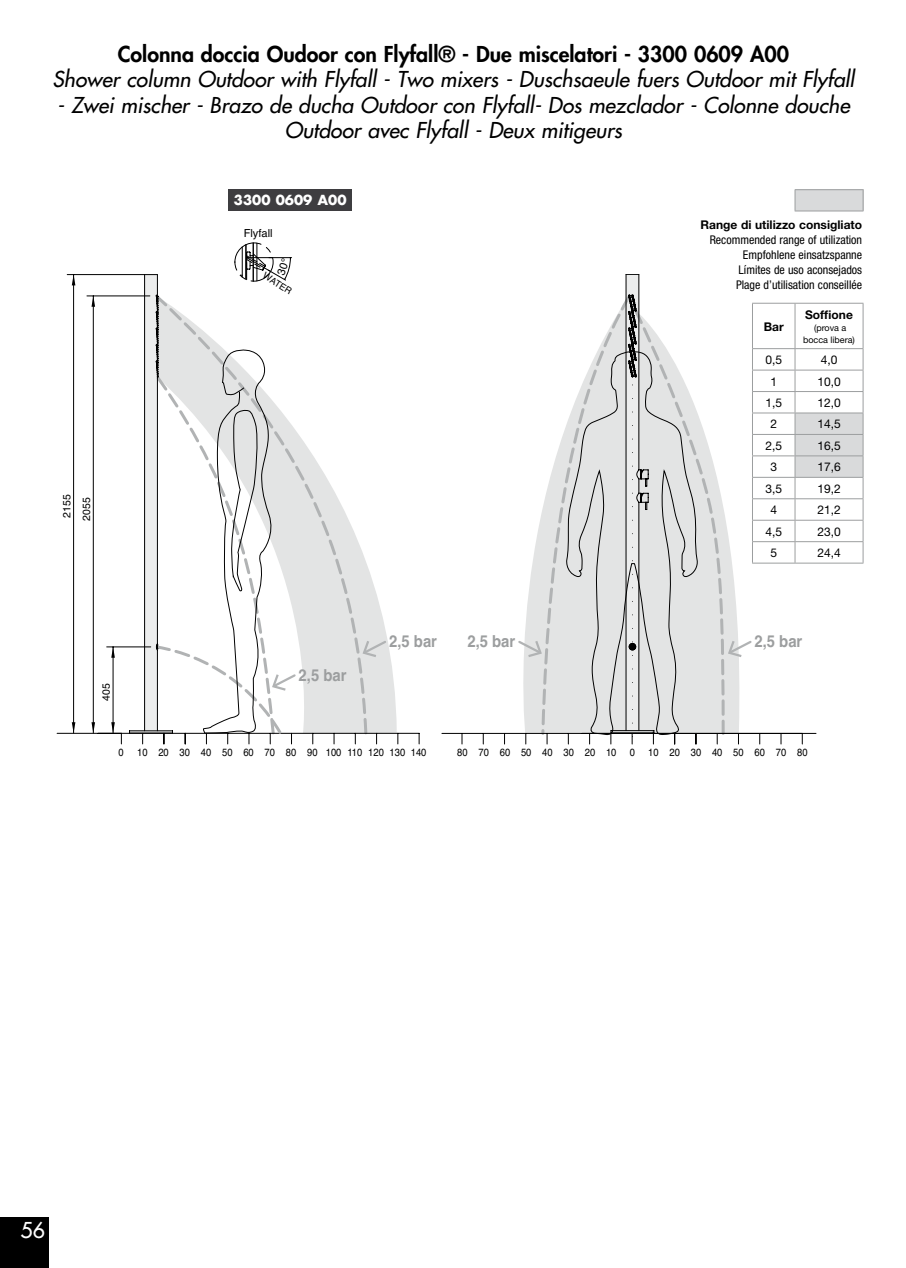
<style>
.page{position:relative;width:906px;height:1268px;background:#fff}
.page>*{position:absolute;margin:0;border:0;box-sizing:border-box;transform-origin:0 0}
.t1{font:italic 21.3px/25.5px "Futura";color:#000;text-align:center}
.t2{font:800 21.3px "Futura";color:#000}
.t3{font:21.3px "Futura";color:#fff}
.t4{font:700 16.5px "Helvetica";color:#9c9e9f;scale:.9 1}
.t5{font:700 13.5px "Futura";color:#fff}
.t6{font:condensed 12px/15px "Helvetica Neue";color:#000;text-align:right}
.t7{font:12px "Helvetica Neue";color:#000}
.t8{font:700 12px "Helvetica Neue";color:#000}
.t9{font:11.1px "Helvetica";color:#000}
.t10{font:10.5px "Helvetica";color:#000;scale:.9 1}
.t11{font:10.5px "Helvetica";color:#000}
.t12{font:9.3px "Helvetica";color:#000}
.t13{font:9px/12px "Helvetica Neue";color:#000;text-align:center}
</style>
<div class="page">
<div style="left:0;top:1217px;width:48px;height:50px;background:#000"></div>
<svg style="left:726px;top:524px;width:14px;height:208px;fill:#e3e4e4"></svg>
<svg style="left:297px;top:328px;width:429px;height:408px"></svg>
<hr style="left:442px;top:732px;width:374px;height:1px;background:#000">
<hr style="left:57px;top:732px;width:362px;height:1px;background:#000">
<svg style="left:801px;top:733px;width:2px;height:11px"></svg>
<svg style="left:610px;top:274px;width:44px;height:471px"></svg>
<svg style="left:91px;top:296px;width:4px;height:11px"></svg>
<hr style="left:87px;top:295px;width:63px;height:1px;background:#000">
<hr style="left:93px;top:296px;width:1px;height:437px;background:#000">
<svg style="left:72px;top:275px;width:3px;height:10px"></svg>
<svg style="left:72px;top:722px;width:3px;height:11px"></svg>
<hr style="left:67px;top:274px;width:78px;height:1px;background:#000">
<hr style="left:73px;top:274px;width:1px;height:459px;background:#000">
<svg style="left:111px;top:647px;width:4px;height:10px"></svg>
<svg style="left:91px;top:722px;width:31px;height:21px"></svg>
<hr style="left:107px;top:646px;width:44px;height:1px;background:#000">
<hr style="left:113px;top:646px;width:1px;height:87px;background:#000">
<svg style="left:566px;top:350px;width:133px;height:385px"></svg>
<svg style="left:727px;top:638px;width:25px;height:19px"></svg>
<svg style="left:362px;top:638px;width:26px;height:19px"></svg>
<svg style="left:516px;top:638px;width:27px;height:19px"></svg>
<hr style="left:752px;top:303px;width:43px;height:1px;background:#9c9e9f">
<hr style="left:752px;top:303px;width:1px;height:45px;background:#9c9e9f">
<hr style="left:795px;top:303px;width:68px;height:1px;background:#9c9e9f">
<hr style="left:794px;top:303px;width:1px;height:45px;background:#9c9e9f">
<hr style="left:862px;top:303px;width:1px;height:45px;background:#9c9e9f">
<hr style="left:752px;top:348px;width:43px;height:1px;background:#9c9e9f">
<hr style="left:795px;top:348px;width:68px;height:1px;background:#9c9e9f">
<hr style="left:752px;top:369px;width:43px;height:1px;background:#9c9e9f">
<hr style="left:752px;top:391px;width:43px;height:1px;background:#9c9e9f">
<hr style="left:752px;top:412px;width:43px;height:1px;background:#9c9e9f">
<hr style="left:752px;top:434px;width:43px;height:1px;background:#9c9e9f">
<hr style="left:752px;top:455px;width:43px;height:1px;background:#9c9e9f">
<hr style="left:752px;top:476px;width:43px;height:2px;background:#9c9e9f">
<hr style="left:752px;top:498px;width:43px;height:1px;background:#9c9e9f">
<hr style="left:752px;top:519px;width:43px;height:1px;background:#9c9e9f">
<hr style="left:752px;top:541px;width:43px;height:1px;background:#9c9e9f">
<svg style="left:752px;top:349px;width:1px;height:213px"></svg>
<svg style="left:794px;top:349px;width:69px;height:213px"></svg>
<hr style="left:752px;top:562px;width:43px;height:1px;background:#9c9e9f">
<hr style="left:795px;top:562px;width:68px;height:1px;background:#9c9e9f">
<div style="left:795px;top:190px;width:68px;height:21px;background:#d9dadb"></div>
<hr style="left:794px;top:189px;width:69px;height:1px;background:#9c9e9f">
<svg style="left:794px;top:190px;width:1px;height:20px"></svg>
<svg style="left:862px;top:190px;width:1px;height:20px"></svg>
<hr style="left:794px;top:210px;width:69px;height:1px;background:#9c9e9f">
<div style="left:229px;top:189px;width:123px;height:21px;background:#3e3d40"></div>
<div style="left:235px;top:243px;width:38px;height:38px;border:1px dashed #000;border-radius:50%"></div>
<hr style="left:256px;top:243px;width:1px;height:38px;background:#000">
<hr style="left:242px;top:247px;width:1px;height:30px;background:#000">
<hr style="left:253px;top:243px;width:1px;height:38px;background:#000">
<hr style="left:245px;top:245px;width:1px;height:34px;background:#000">
<svg style="left:129px;top:251px;width:168px;height:492px"></svg>
<p class="t2" style="left:118px;top:40px;width:673px">Colonna doccia Oudoor con Flyfall® - Due miscelatori - 3300 0609 A00</p>
<p class="t1" style="left:53px;top:67px;width:803px">Shower column Outdoor with Flyfall - Two mixers - Duschsaeule fuers Outdoor mit Flyfall</p>
<p class="t1" style="left:57px;top:92px;width:794px">- Zwei mischer - Brazo de ducha Outdoor con Flyfall- Dos mezclador - Colonne douche<br>Outdoor avec Flyfall - Deux mitigeurs</p>
<p class="t11" style="left:59px;top:517px;width:25px;rotate:-90deg">2155</p>
<p class="t11" style="left:78px;top:521px;width:25px;rotate:-90deg">2055</p>
<p class="t5" style="left:234px;top:190px;width:114px">3300 0609 A00</p>
<p class="t9" style="left:244px;top:225px;width:30px">Flyfall</p>
<p class="t12" style="left:268px;top:268px;width:34px;rotate:32deg">WATER</p>
<p class="t8" style="left:700px;top:217px;width:163px">Range di utilizzo consigliato</p>
<p class="t6" style="left:709px;top:232px;width:154px">Recommended range of utilization<br>Empfohlene einsatzspanne<br>Límites de uso aconsejados<br>Plage d’utilisation conseillée</p>
<p class="t8" style="left:763px;top:319px;width:22px">Bar</p>
<p class="t8" style="left:805px;top:307px;width:49px">Soffione</p>
<p class="t13" style="left:803px;top:321px;width:53px">(prova a bocca libera)</p>
<p class="t7" style="left:765px;top:352px;width:18px">0,5</p>
<p class="t7" style="left:820px;top:352px;width:18px">4,0</p>
<p class="t7" style="left:770px;top:374px;width:8px">1</p>
<p class="t7" style="left:817px;top:374px;width:25px">10,0</p>
<p class="t7" style="left:765px;top:395px;width:18px">1,5</p>
<p class="t7" style="left:817px;top:395px;width:25px">12,0</p>
<p class="t7" style="left:770px;top:417px;width:8px">2</p>
<p class="t7" style="left:817px;top:417px;width:25px">14,5</p>
<p class="t7" style="left:765px;top:438px;width:18px">2,5</p>
<p class="t7" style="left:817px;top:438px;width:25px">16,5</p>
<p class="t7" style="left:770px;top:460px;width:8px">3</p>
<p class="t7" style="left:817px;top:460px;width:25px">17,6</p>
<p class="t7" style="left:765px;top:481px;width:18px">3,5</p>
<p class="t7" style="left:817px;top:481px;width:25px">19,2</p>
<p class="t7" style="left:770px;top:502px;width:8px">4</p>
<p class="t7" style="left:817px;top:502px;width:25px">21,2</p>
<p class="t7" style="left:765px;top:524px;width:18px">4,5</p>
<p class="t7" style="left:817px;top:524px;width:25px">23,0</p>
<p class="t7" style="left:770px;top:545px;width:8px">5</p>
<p class="t7" style="left:817px;top:545px;width:25px">24,4</p>
<p class="t11" style="left:98px;top:701px;width:19px;rotate:-90deg">405</p>
<p class="t4" style="left:299px;top:661px;width:55px">2,5 bar</p>
<p class="t4" style="left:389px;top:628px;width:55px">2,5 bar</p>
<p class="t4" style="left:467px;top:628px;width:55px">2,5 bar</p>
<p class="t4" style="left:754px;top:628px;width:55px">2,5 bar</p>
<p class="t10" style="left:118px;top:744px;width:7px">0</p>
<p class="t10" style="left:137px;top:744px;width:323px">10 20 30 40 50 60 70 80 90 100 110 120 130 140</p>
<p class="t10" style="left:457px;top:744px;width:178px">80 70 60 50 40 30 20 10</p>
<p class="t10" style="left:629px;top:744px;width:7px">0</p>
<p class="t10" style="left:648px;top:744px;width:178px">10 20 30 40 50 60 70 80</p>
<p class="t3" style="left:21px;top:1215px;width:26px">56</p>
</div>
